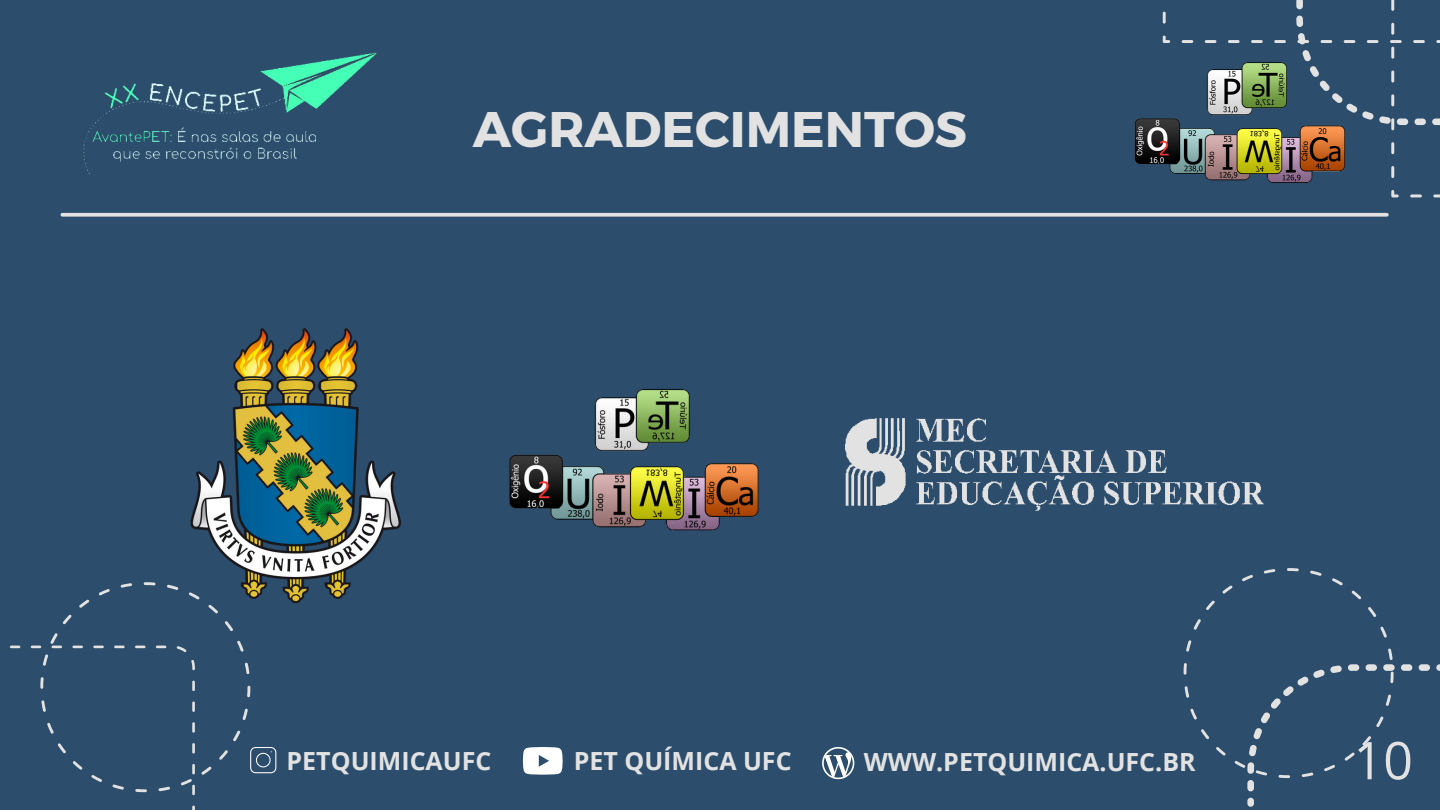
<style>
.page{position:relative;width:1440px;height:810px;background:#2c4d6b}
.page>*{position:absolute;margin:0;border:0;box-sizing:border-box;transform-origin:0 0}
.t1{font:52px "Open Sans";color:#e2e2e2}
.t2{font:700 50px "Montserrat";color:#e2e2e2}
.t3{font:700 25px "Open Sans";color:#e2e2e2}
</style>
<div class="page">
<img style="left:1134px;top:118px;width:29px;height:47px">
<svg style="left:62px;top:213px;width:1325px;height:4px;background:#d0d4d6"></svg>
<svg style="left:1163px;top:0;width:277px;height:197px"></svg>
<img style="left:83px;top:52px;width:294px;height:123px">
<img style="left:509px;top:389px;width:250px;height:142px">
<img style="left:845px;top:418px;width:419px;height:93px">
<img style="left:190px;top:329px;width:211px;height:274px">
<div style="left:1247px;top:798px;width:7px;height:9px;background:#e2e2e2;border-radius:3px"></div>
<svg style="left:1184px;top:568px;width:256px;height:223px"></svg>
<svg style="left:10px;top:582px;width:266px;height:228px"></svg>
<svg style="left:523px;top:747px;width:40px;height:28px"></svg>
<svg style="left:822px;top:747px;width:33px;height:33px"></svg>
<h2 class="t2" style="left:473px;top:97px;width:496px">AGRADECIMENTOS</h2>
<p class="t3" style="left:287px;top:743px;width:206px">PETQUIMICAUFC</p>
<p class="t3" style="left:574px;top:743px;width:219px">PET QUÍMICA UFC</p>
<p class="t3" style="left:864px;top:745px;width:333px">WWW.PETQUIMICA.UFC.BR</p>
<h1 class="t1" style="left:1353px;top:724px;width:61px">10</h1>
</div>
